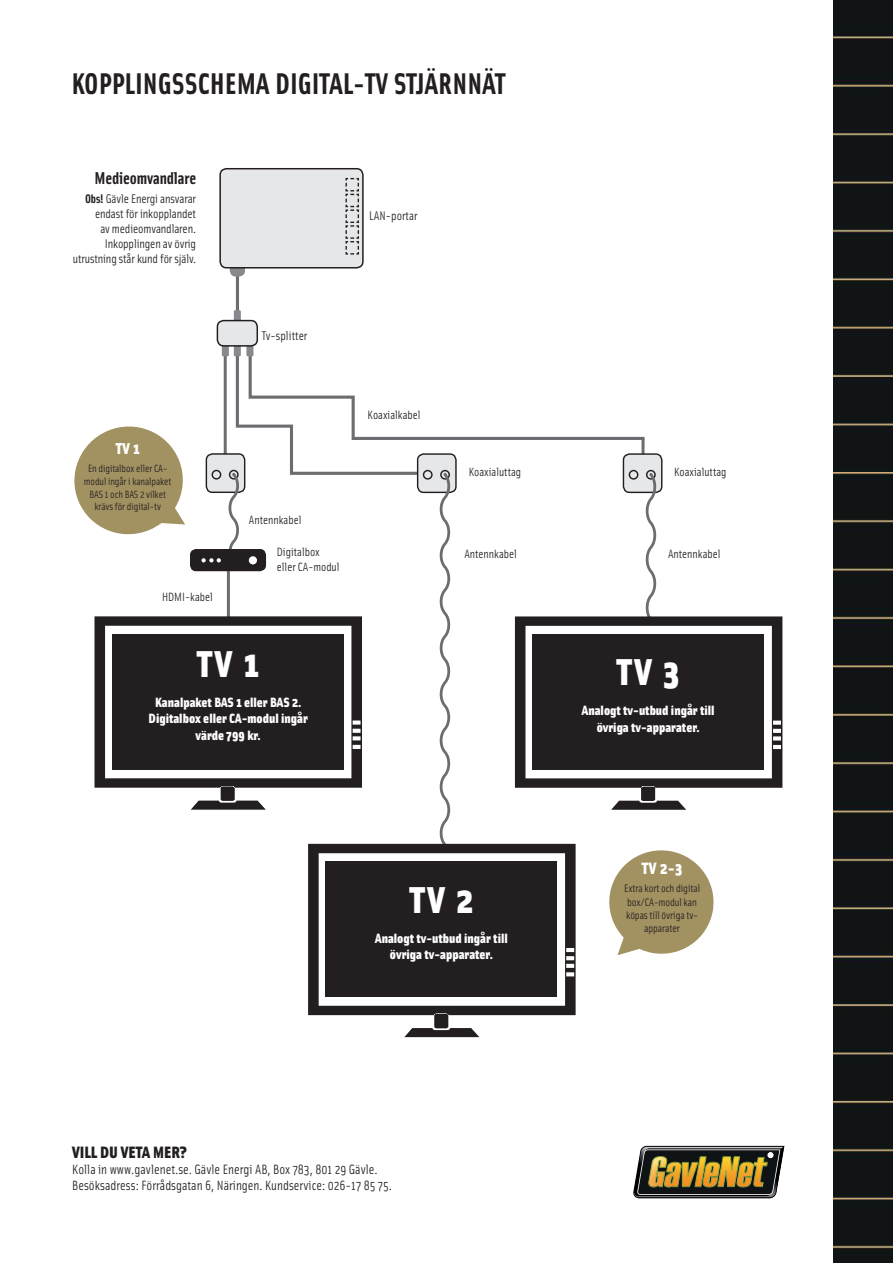
<style>
.page{position:relative;width:893px;height:1263px;background:#fff}
.page>*{position:absolute;margin:0;border:0;box-sizing:border-box;transform-origin:0 0}
.Mellanrubrik{font:900 37.5px "Solex";color:#fff}
.Rubrik_2{font:700 30px "Solex";color:#231f20}
.t1{font:700 17.1px "Solex";letter-spacing:-.01em;color:#231f20}
.t2{font:900 16.5px "Solex";color:#231f20}
.Mellanrubrik-2{font:900 16.5px "Solex";color:#fff}
.Mellanrubrik-3{font:900 15.75px "Solex";color:#fff}
.Mellanrubrik-4{font:900 13.5px "Solex";color:#fff}
.t3{font:13.5px "Solex";color:#231f20}
.t4{font:12.45px/15px "Solex Regular Lining";letter-spacing:-.01em;color:#231f20;text-align:right}
.Brödtext{font:12.45px "Solex";color:#231f20}
.Brödtext-2{font:12px "Solex";color:#231f20}
.Mellanrubrik-5{font:10.95px/13px "Solex";letter-spacing:-.01em;color:#231f20;text-align:center}
.Mellanrubrik-6{font:10.5px/12.6px "Solex";letter-spacing:-.01em;color:#231f20;text-align:center}
.s1{font-family:"Solex";font-weight:700}
</style>
<div class="page">
<hr style="left:641px;top:439px;width:3px;height:33px;background:#6c6d70">
<div style="left:623px;top:454px;width:39px;height:38px;background:#e6e7e9;border-radius:6px"></div>
<div style="left:623px;top:453px;width:39px;height:40px;border:1px solid #231f20;border-radius:6px"></div>
<div style="left:629px;top:470px;width:9px;height:10px;border:1px solid #231f20;border-radius:50%"></div>
<div style="left:646px;top:470px;width:10px;height:10px;border:1px solid #231f20;border-radius:50%"></div>
<svg style="left:642px;top:471px;width:18px;height:145px"></svg>
<hr style="left:353px;top:437px;width:292px;height:3px;background:#6c6d70">
<hr style="left:236px;top:276px;width:3px;height:46px;background:#6c6d70">
<img style="left:835px;top:0;width:58px;height:1263px">
<svg style="left:633px;top:1146px;width:151px;height:52px;background:#6e613b"></svg>
<div style="left:234px;top:310px;width:7px;height:35px;background:#87898c;border-radius:2px"></div>
<div style="left:222px;top:321px;width:7px;height:35px;background:#87898c;border-radius:2px"></div>
<div style="left:246px;top:321px;width:7px;height:35px;background:#87898c;border-radius:2px"></div>
<div style="left:234px;top:321px;width:7px;height:35px;background:#87898c;border-radius:2px"></div>
<div style="left:217px;top:321px;width:40px;height:25px;background:#e6e7e9;border-radius:6px"></div>
<div style="left:217px;top:320px;width:41px;height:27px;border:1px solid #231f20;border-radius:6px"></div>
<svg style="left:94px;top:616px;width:107px;height:194px"></svg>
<div style="left:112px;top:634px;width:231px;height:135px;background:#231f20"></div>
<svg style="left:515px;top:616px;width:267px;height:194px"></svg>
<div style="left:532px;top:634px;width:232px;height:135px;background:#231f20"></div>
<div style="left:418px;top:454px;width:38px;height:38px;background:#e6e7e9;border-radius:6px"></div>
<div style="left:417px;top:453px;width:40px;height:40px;border:1px solid #231f20;border-radius:6px"></div>
<svg style="left:609px;top:850px;width:105px;height:105px"></svg>
<svg style="left:74px;top:426px;width:111px;height:109px"></svg>
<svg style="left:230px;top:236px;width:15px;height:41px"></svg>
<div style="left:220px;top:169px;width:143px;height:99px;background:#e6e7e9;border-radius:6px"></div>
<div style="left:219px;top:168px;width:145px;height:100px;border:1px solid #231f20;border-radius:6px"></div>
<svg style="left:345px;top:177px;width:14px;height:78px"></svg>
<div style="left:190px;top:549px;width:76px;height:22px;background:#231f20;border-radius:6px"></div>
<svg style="left:201px;top:350px;width:253px;height:494px"></svg>
<svg style="left:308px;top:844px;width:268px;height:193px"></svg>
<div style="left:325px;top:861px;width:232px;height:135px;background:#231f20"></div>
<p class="Rubrik_2" style="left:71px;top:64px;width:435px">KOPPLINGSSCHEMA DIGITAL-TV STJÄRNNÄT</p>
<p class="t1" style="left:95px;top:167px;width:103px">Medieomvandlare</p>
<p class="t4" style="left:73px;top:191px;width:125px"><span class="s1">Obs!</span> Gävle Energi ansvarar endast för inkopplandet<br>av medieomvandlaren.<br>Inkopplingen av övrig utrustning står kund för själv.</p>
<p class="Brödtext" style="left:262px;top:328px;width:47px">Tv-splitter</p>
<p class="Mellanrubrik-3" style="left:116px;top:438px;width:25px">TV 1</p>
<p class="Mellanrubrik-6" style="left:84px;top:462px;width:89px">En digitalbox eller CA&shy;modul ingår i kanalpaket<br>BAS 1 och BAS 2 vilket krävs för digital-tv</p>
<p class="Brödtext-2" style="left:162px;top:589px;width:52px">HDMI-kabel</p>
<p class="Brödtext-2" style="left:249px;top:512px;width:54px">Antennkabel</p>
<p class="Brödtext-2" style="left:277px;top:545px;width:44px">Digitalbox</p>
<p class="Brödtext-2" style="left:277px;top:559px;width:64px">eller CA-modul</p>
<p class="Mellanrubrik" style="left:197px;top:638px;width:63px">TV 1</p>
<p class="Mellanrubrik-4" style="left:155px;top:693px;width:148px">Kanalpaket BAS 1 eller BAS 2.</p>
<p class="Mellanrubrik-4" style="left:149px;top:709px;width:161px">Digitalbox eller CA-modul ingår</p>
<p class="Mellanrubrik-4" style="left:196px;top:725px;width:67px">värde 799 kr.</p>
<p class="Brödtext" style="left:369px;top:208px;width:50px">LAN-portar</p>
<p class="Brödtext-2" style="left:368px;top:407px;width:54px">Koaxialkabel</p>
<p class="Brödtext-2" style="left:469px;top:464px;width:54px">Koaxialuttag</p>
<p class="Brödtext-2" style="left:674px;top:464px;width:54px">Koaxialuttag</p>
<p class="Brödtext-2" style="left:464px;top:546px;width:54px">Antennkabel</p>
<p class="Brödtext-2" style="left:668px;top:546px;width:54px">Antennkabel</p>
<p class="Mellanrubrik" style="left:617px;top:646px;width:64px">TV 3</p>
<p class="Mellanrubrik-4" style="left:582px;top:701px;width:134px">Analogt tv-utbud ingår till</p>
<p class="Mellanrubrik-4" style="left:597px;top:717px;width:104px">övriga tv-apparater.</p>
<p class="Mellanrubrik" style="left:410px;top:874px;width:65px">TV 2</p>
<p class="Mellanrubrik-4" style="left:375px;top:929px;width:134px">Analogt tv-utbud ingår till</p>
<p class="Mellanrubrik-4" style="left:390px;top:945px;width:104px">övriga tv-apparater.</p>
<p class="Mellanrubrik-2" style="left:642px;top:856px;width:42px">TV 2-3</p>
<p class="Mellanrubrik-5" style="left:624px;top:882px;width:78px">Extra kort och digital box/CA-modul kan köpas till övriga tv&shy;apparater</p>
<p class="t2" style="left:72px;top:1140px;width:117px">VILL DU VETA MER?</p>
<p class="t3" style="left:72px;top:1160px;width:307px">Kolla in www.gavlenet.se. Gävle Energi AB, Box 783, 801 29 Gävle.</p>
<p class="t3" style="left:72px;top:1177px;width:321px">Besöksadress: Förrådsgatan 6, Näringen. Kundservice: 026-17 85 75.</p>
</div>
